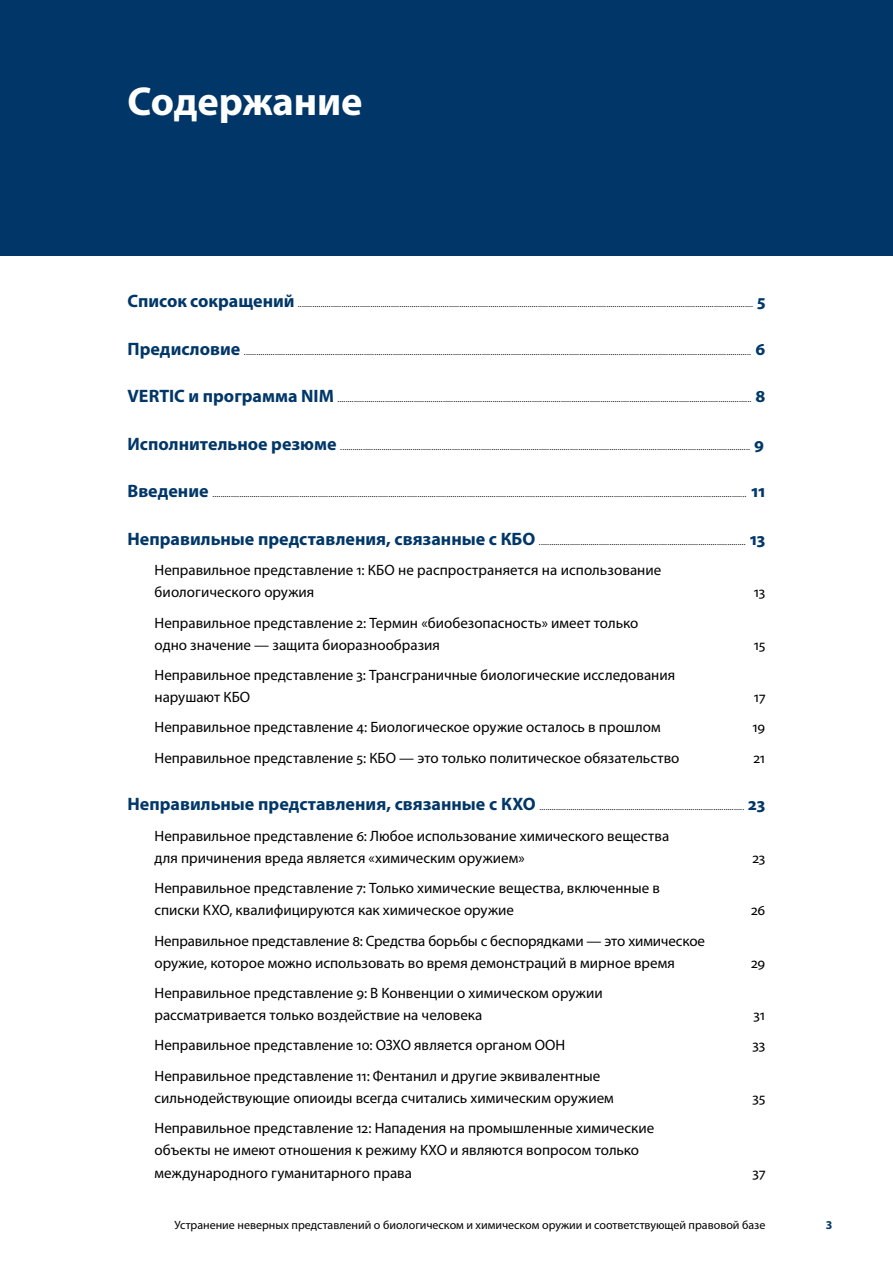
<style>
.page{position:relative;width:893px;height:1263px;background:#fff}
.page>*{position:absolute;margin:0;border:0;box-sizing:border-box;transform-origin:0 0}
.t1{font:700 40.5px "Myriad Pro";letter-spacing:-.005em;color:#fff}
.t2{font:15px/21.9px "Myriad Pro";color:#000}
.t3{font:12px "Myriad Pro";color:#000}
.t4{font:700 12px "Myriad Pro";color:#003768}
.t5{font:9px "Myriad Pro";color:#000}
.s1{font-weight:700;font-size:18px;color:#003768}
</style>
<div class="page">
<div style="left:0;top:0;width:893px;height:255px;background:#003768"></div>
<h1 class="t1" style="left:128px;top:75px;width:236px">Содержание</h1>
<p class="t5" style="left:128px;top:299px;width:639px"><span class="s1">Список сокращений</span> ............................................................................................................................................................................................................................ <span class="s1">5</span></p>
<p class="t5" style="left:128px;top:346px;width:639px"><span class="s1">Предисловие</span> ..................................................................................................................................................................................................................................................... <span class="s1">6</span></p>
<p class="t5" style="left:128px;top:394px;width:639px"><span class="s1">VERTIC и программа NIM</span> ........................................................................................................................................................................................................ <span class="s1">8</span></p>
<p class="t5" style="left:128px;top:441px;width:638px"><span class="s1">Исполнительное резюме</span> ...................................................................................................................................................................................................... <span class="s1">9</span></p>
<p class="t5" style="left:128px;top:489px;width:639px"><span class="s1">Введение</span> .................................................................................................................................................................................................................................................................. <span class="s1">11</span></p>
<p class="t5" style="left:128px;top:536px;width:639px"><span class="s1">Неправильные представления, связанные с КБО</span> .................................................................................................... <span class="s1">13</span></p>
<h2 class="t2" style="left:155px;top:559px;width:508px">Неправильное представление 1: КБО не распространяется на использование биологического оружия</h2>
<h2 class="t2" style="left:754px;top:581px;width:13px">13</h2>
<h2 class="t2" style="left:155px;top:611px;width:485px">Неправильное представление 2: Термин «биобезопасность» имеет только одно значение — защита биоразнообразия</h2>
<h2 class="t2" style="left:155px;top:664px;width:522px">Неправильное представление 3: Трансграничные биологические исследования нарушают КБО</h2>
<h2 class="t2" style="left:754px;top:633px;width:13px">15</h2>
<h2 class="t2" style="left:754px;top:686px;width:13px">17</h2>
<h2 class="t2" style="left:155px;top:716px;width:508px">Неправильное представление 4: Биологическое оружие осталось в прошлом</h2>
<h2 class="t2" style="left:752px;top:716px;width:14px">19</h2>
<h2 class="t2" style="left:155px;top:747px;width:526px">Неправильное представление 5: КБО — это только политическое обязательство</h2>
<h2 class="t2" style="left:753px;top:747px;width:14px">21</h2>
<p class="t5" style="left:128px;top:802px;width:639px"><span class="s1">Неправильные представления, связанные с КХО</span> ................................................................................................... <span class="s1">23</span></p>
<h2 class="t2" style="left:155px;top:825px;width:516px">Неправильное представление 6: Любое использование химического вещества для причинения вреда является «химическим оружием»</h2>
<h2 class="t2" style="left:752px;top:846px;width:15px">23</h2>
<h2 class="t2" style="left:155px;top:877px;width:507px">Неправильное представление 7: Только химические вещества, включенные в списки КХО, квалифицируются как химическое оружие</h2>
<h2 class="t2" style="left:155px;top:929px;width:552px">Неправильное представление 8: Средства борьбы с беспорядками — это химическое оружие, которое можно использовать во время демонстраций в мирное время</h2>
<h2 class="t2" style="left:155px;top:982px;width:450px">Неправильное представление 9: В Конвенции о химическом оружии рассматривается только воздействие на человека</h2>
<h2 class="t2" style="left:751px;top:899px;width:16px">26</h2>
<h2 class="t2" style="left:751px;top:951px;width:16px">29</h2>
<h2 class="t2" style="left:753px;top:1004px;width:13px">31</h2>
<h2 class="t2" style="left:155px;top:1034px;width:412px">Неправильное представление 10: ОЗХО является органом ООН</h2>
<h2 class="t2" style="left:752px;top:1034px;width:14px">33</h2>
<h2 class="t2" style="left:155px;top:1065px;width:461px">Неправильное представление 11: Фентанил и другие эквивалентные сильнодействующие опиоиды всегда считались химическим оружием</h2>
<h2 class="t2" style="left:752px;top:1087px;width:14px">35</h2>
<h2 class="t2" style="left:155px;top:1117px;width:501px">Неправильное представление 12: Нападения на промышленные химические объекты не имеют отношения к режиму КХО и являются вопросом только международного гуманитарного права</h2>
<h2 class="t2" style="left:752px;top:1161px;width:14px">37</h2>
<h3 class="t3" style="left:175px;top:1218px;width:592px">Устранение неверных представлений о биологическом и химическом оружии и соответствующей правовой базе</h3>
<h3 class="t4" style="left:826px;top:1217px;width:8px">3</h3>
</div>
